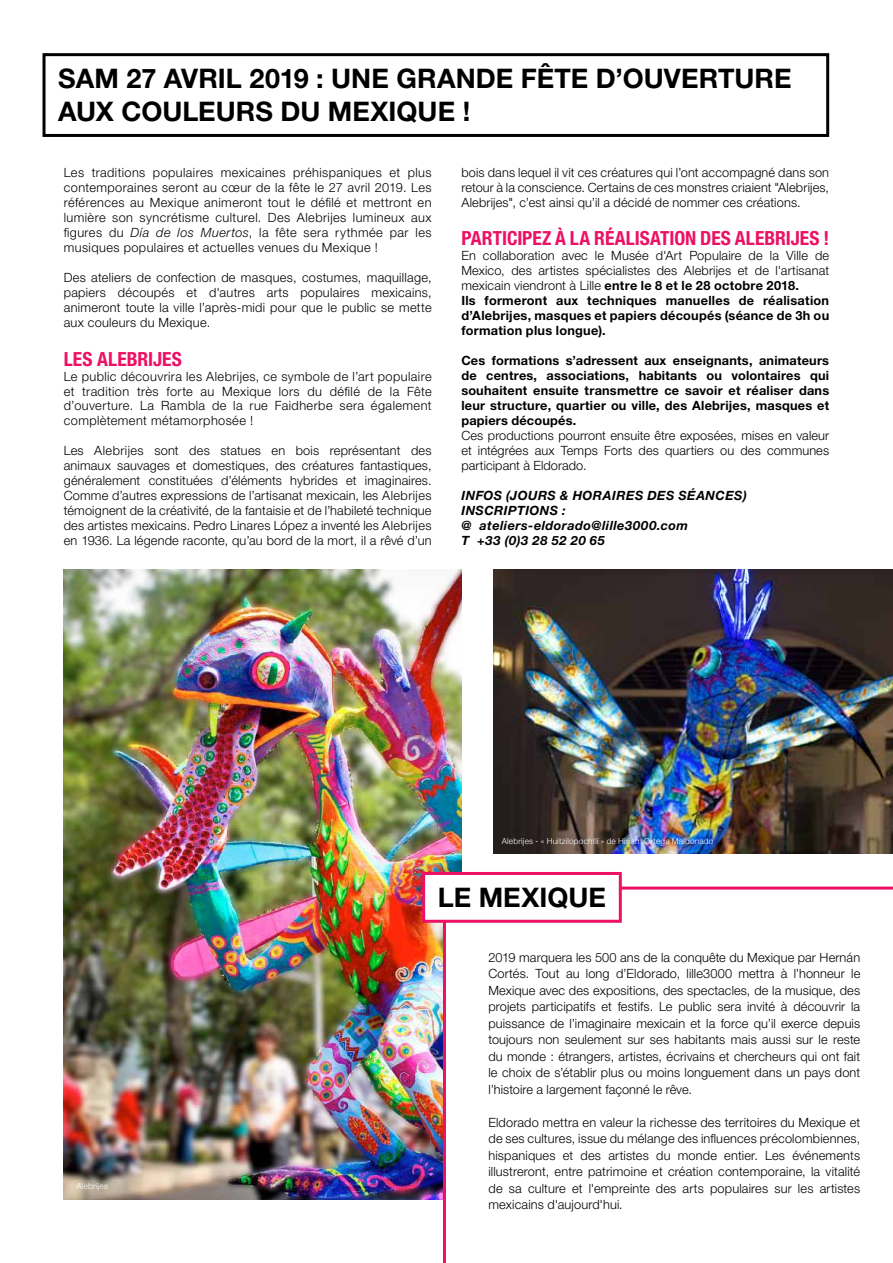
<style>
.page{position:relative;width:893px;height:1263px;background:#fff}
.page>*{position:absolute;margin:0;border:0;box-sizing:border-box;transform-origin:0 0}
.t1{font:700 27px "Helvetica Neue LT Std";color:#000}
.t2{font:700 condensed 19.5px "Helvetica Neue LT Std";color:#ed1164}
.t3{font:300 12.75px/15px "Helvetica Neue LT Std";letter-spacing:.015em;color:#000;text-align:justify}
.t4{font:700 12.75px/15px "Helvetica Neue LT Std";letter-spacing:.02em;color:#000}
.t5{font:italic 700 12.75px/15px "Helvetica Neue LT Std";letter-spacing:.04em;color:#000}
.t6{font:300 8.25px "Helvetica Neue";letter-spacing:.025em;color:#fff}
.s1{font-style:italic}
.s2{font-weight:300}
</style>
<div class="page">
<img style="left:493px;top:570px;width:400px;height:283px">
<div style="left:43px;top:53px;width:786px;height:84px;border:3px solid #000"></div>
<img style="left:64px;top:570px;width:397px;height:629px">
<svg style="left:443px;top:886px;width:450px;height:377px"></svg>
<div style="left:424px;top:873px;width:196px;height:48px;background:#fff"></div>
<div style="left:422px;top:872px;width:200px;height:51px;border:3px solid #ed1164"></div>
<h1 class="t1" style="left:58px;top:62px;width:359px">SAM 27 AVRIL 2019 : Une gran</h1>
<h1 class="t1" style="left:476px;top:62px;width:167px">de fête d’ouverture</h1>
<h1 class="t1" style="left:58px;top:95px;width:83px">au x couleurs</h1>
<h1 class="t1" style="left:280px;top:95px;width:191px">du Mexique !</h1>
<p class="t3" style="left:64px;top:165px;width:369px">Les traditions populaires mexicaines préhispaniques et plus contemporaines seront au cœur de la fête le 27 avril 2019. Les références au Mexique animeront tout le défilé et mettront en lumière son syncrétisme culturel. Des Alebrijes lumineux aux figures du <span class="s1">Día de los Muertos</span>, la fête sera rythmée par les musiques populaires et actuelles venues du Mexique !</p>
<p class="t3" style="left:64px;top:270px;width:369px">Des ateliers de confection de masques, costumes, maquillage, papiers découpés et d'autres arts populaires mexicains, animeront toute la ville l’après-midi pour que le public se mette aux couleurs du Mexique.</p>
<h2 class="t2" style="left:64px;top:347px;width:109px">LES ALEBRIJES</h2>
<p class="t3" style="left:64px;top:368px;width:369px">Le public découvrira les Alebrijes, ce symbole de l’art populaire et tradition très forte au Mexique lors du défilé de la Fête d’ouverture. La Rambla de la rue Faidherbe sera également complètement métamorphosée !</p>
<p class="t3" style="left:64px;top:443px;width:369px">Les Alebrijes sont des statues en bois représentant des animaux sauvages et domestiques, des créatures fantastiques, généralement constituées d’éléments hybrides et imaginaires.<br>Comme d’autres expressions de l’artisanat mexicain, les Alebrijes témoignent de la créativité, de la fantaisie et de l’habileté technique des artistes mexicains. Pedro Linares López a inventé les Alebrijes en 1936. La légende raconte, qu’au bord de la mort, il a rêvé d’un</p>
<p class="t3" style="left:461px;top:165px;width:369px">bois dans lequel il vit ces créatures qui l’ont accompagné dans son retour à la conscience. Certains de ces monstres criaient "Alebrijes, Alebrijes", c’est ainsi qu’il a décidé de nommer ces créations.</p>
<h2 class="t2" style="left:461px;top:227px;width:250px">PARTICIPEZ À LA RÉALISATION DES</h2>
<h2 class="t2" style="left:735px;top:227px;width:96px">ALEBRIJES !</h2>
<p class="t4" style="left:461px;top:248px;width:369px"><span class="s2">En collaboration avec le Musée d'Art Populaire de la Ville de Mexico, des artistes spécialistes des Alebrijes et de l'artisanat mexicain viendront à Lille</span> entre le 8 et le 28 octobre 2018.<br>Ils formeront aux techniques manuelles de réalisation d’Alebrijes, masques et papiers découpés (séance de 3h ou formation plus longue).</p>
<p class="t4" style="left:461px;top:353px;width:369px;text-align:justify">Ces formations s’adressent aux enseignants, animateurs de centres, associations, habitants ou volontaires qui souhaitent ensuite transmettre ce savoir et réaliser dans leur structure, quartier ou ville, des Alebrijes, masques et papiers découpés.</p>
<p class="t3" style="left:461px;top:428px;width:369px">Ces productions pourront ensuite être exposées, mises en valeur et intégrées aux Temps Forts des quartiers ou des communes participant à Eldorado.</p>
<p class="t5" style="left:461px;top:488px;width:287px">INFOS (JOURS &amp; HORAIRES DES SÉANCES)<br>INSCRIPTIONS :<br>@ ATELIERS-ELDORADO@LILLE3000.COM<br>T +33 (0)3 28 52 20 65</p>
<p class="t6" style="left:77px;top:1180px;width:33px">Alebrijes</p>
<p class="t6" style="left:502px;top:834px;width:213px">Alebrijes - « Huitzilopochtli » de Hiriam Ortega Maldonado</p>
<h1 class="t1" style="left:438px;top:881px;width:149px">Le Mexique</h1>
<p class="t3" style="left:488px;top:949px;width:373px;line-height:16.5px">2019 marquera les 500 ans de la conquête du Mexique par Hernán Cortés. Tout au long d’Eldorado, lille3000 mettra à l’honneur le Mexique avec des expositions, des spectacles, de la musique, des projets participatifs et festifs. Le public sera invité à découvrir la puissance de l’imaginaire mexicain et la force qu’il exerce depuis toujours non seulement sur ses habitants mais aussi sur le reste du monde : étrangers, artistes, écrivains et chercheurs qui ont fait le choix de s’établir plus ou moins longuement dans un pays dont l’histoire a largement façonné le rêve.</p>
<p class="t3" style="left:488px;top:1114px;width:373px;line-height:16.5px">Eldorado mettra en valeur la richesse des territoires du Mexique et de ses cultures, issue du mélange des influences précolombiennes, hispaniques et des artistes du monde entier. Les événements illustreront, entre patrimoine et création contemporaine, la vitalité de sa culture et l'empreinte des arts populaires sur les artistes mexicains d'aujourd'hui.</p>
</div>
